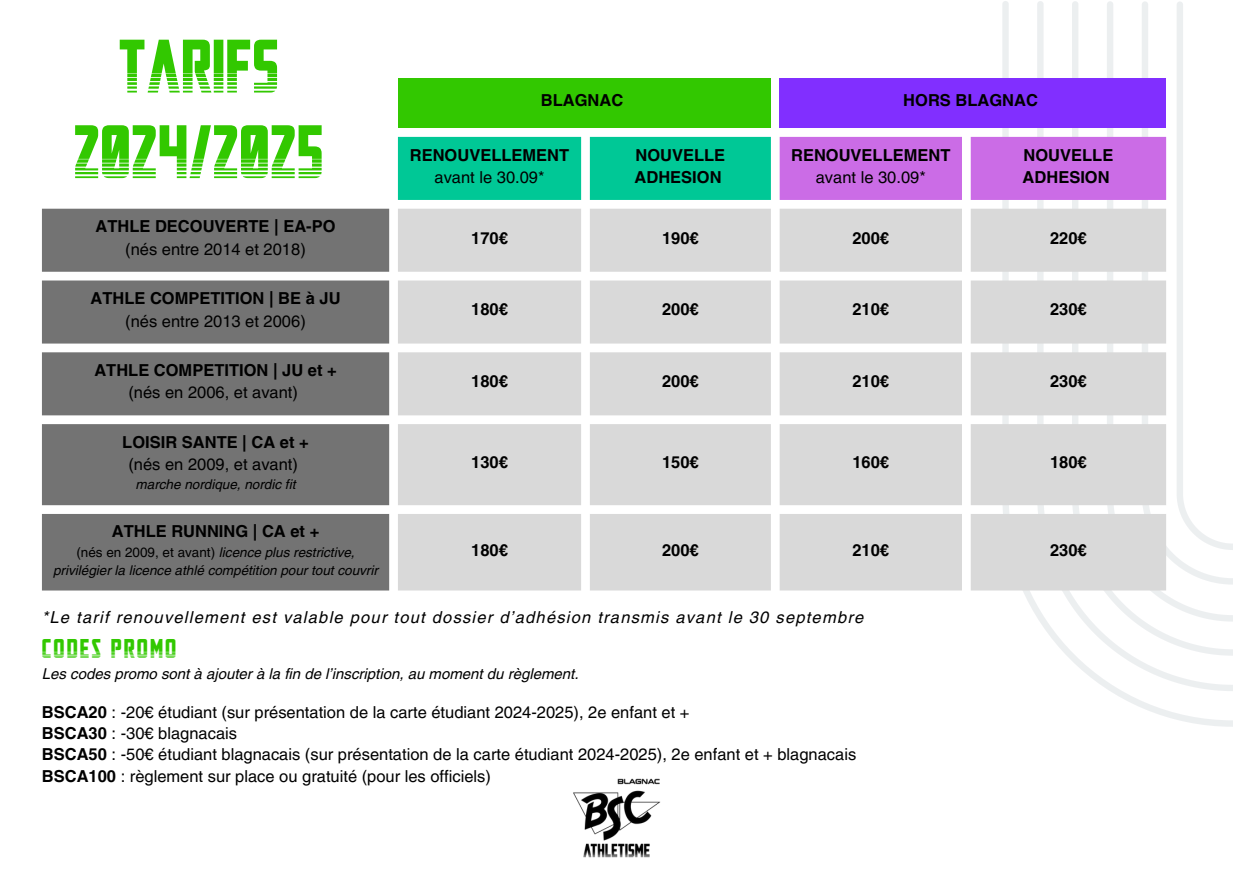
<style>
.page{position:relative;width:1233px;height:894px;background:#fff}
.page>*{position:absolute;margin:0;border:0;box-sizing:border-box;transform-origin:0 0}
.t1{font:75px/85.5px "Mandalore Halftone";color:#32c800;text-align:center}
.t2{font:27px "Mandalore Halftone";letter-spacing:.075em;color:#32c800}
.t3{font:16.5px "Helvetica LT Pro";color:#000}
.t4{font:700 16.5px/22.5px "Helvetica LT Pro";color:#000}
.t5{font:italic 16.5px "Helvetica LT Pro";letter-spacing:.075em;color:#000}
.t6{font:italic 15px "Helvetica LT Pro";color:#000}
.t7{font:italic 13.5px/18px "Helvetica LT Pro";color:#000;text-align:center}
.s1{font-style:normal}
.s2{font-weight:700}
</style>
<div class="page">
<svg style="left:1003px;top:1px;width:230px;height:725px"></svg>
<div style="left:398px;top:78px;width:373px;height:50px;background:#32c800"></div>
<div style="left:780px;top:78px;width:386px;height:50px;background:#812fff"></div>
<div style="left:398px;top:137px;width:373px;height:63px;background:#00c896"></div>
<div style="left:780px;top:137px;width:386px;height:63px;background:#cb6ce6"></div>
<svg style="left:42px;top:209px;width:347px;height:381px;background:#7f7f7f"></svg>
<svg style="left:398px;top:209px;width:768px;height:381px;background:#ddd"></svg>
<img style="left:573px;top:778px;width:87px;height:80px">
<p class="t1" style="left:73px;top:21px;width:252px">TARIFS<br>2024/2025</p>
<p class="t4" style="left:96px;top:217px;width:242px">ATHLE DECOUVERTE | EA-PO</p>
<p class="t3" style="left:125px;top:243px;width:182px">(nés entre 2014 et 2018)</p>
<p class="t4" style="left:90px;top:288px;width:252px">ATHLE COMPETITION | BE à JU</p>
<p class="t3" style="left:125px;top:315px;width:182px">(nés entre 2013 et 2006)</p>
<p class="t4" style="left:94px;top:360px;width:244px">ATHLE COMPETITION | JU et +</p>
<p class="t3" style="left:128px;top:386px;width:171px">(nés en 2006, et avant)</p>
<p class="t4" style="left:122px;top:432px;width:188px">LOISIR SANTE | CA et +</p>
<p class="t3" style="left:128px;top:458px;width:171px">(nés en 2009, et avant)</p>
<p class="t7" style="left:136px;top:476px;width:161px">marche nordique, nordic fit</p>
<p class="t4" style="left:541px;top:91px;width:84px">BLAGNAC</p>
<h1 class="t4" style="left:903px;top:91px;width:136px">HORS BLAGNAC</h1>
<p class="t4" style="left:410px;top:145px;width:161px">RENOUVELLEMENT</p>
<p class="t3" style="left:435px;top:171px;width:111px">avant le 30.09*</p>
<p class="t4" style="left:635px;top:145px;width:92px">NOUVELLE<br>ADHESION</p>
<p class="t4" style="left:791px;top:145px;width:161px">RENOUVELLEMENT</p>
<p class="t3" style="left:816px;top:171px;width:111px">avant le 30.09*</p>
<p class="t4" style="left:1023px;top:145px;width:92px">NOUVELLE<br>ADHESION</p>
<p class="t4" style="left:471px;top:228px;width:38px">170€</p>
<p class="t4" style="left:662px;top:228px;width:38px">190€</p>
<p class="t4" style="left:852px;top:228px;width:38px">200€</p>
<p class="t4" style="left:1050px;top:228px;width:38px">220€</p>
<p class="t4" style="left:471px;top:300px;width:38px">180€</p>
<p class="t4" style="left:662px;top:300px;width:38px">200€</p>
<p class="t4" style="left:852px;top:300px;width:38px">210€</p>
<p class="t4" style="left:1050px;top:300px;width:38px">230€</p>
<p class="t4" style="left:471px;top:371px;width:38px">180€</p>
<p class="t4" style="left:662px;top:371px;width:38px">200€</p>
<p class="t4" style="left:852px;top:371px;width:38px">210€</p>
<p class="t4" style="left:1050px;top:371px;width:38px">230€</p>
<p class="t4" style="left:471px;top:452px;width:38px">130€</p>
<p class="t4" style="left:662px;top:452px;width:38px">150€</p>
<p class="t4" style="left:852px;top:452px;width:38px">160€</p>
<p class="t4" style="left:1050px;top:452px;width:38px">180€</p>
<p class="t4" style="left:112px;top:522px;width:209px">ATHLE RUNNING | CA et +</p>
<p class="t7" style="left:53px;top:544px;width:326px"><span class="s1">(nés en 2009, et avant)</span> licence plus restrictive, privilégier la licence athlé compétition pour tout couvrir</p>
<p class="t4" style="left:471px;top:540px;width:38px">180€</p>
<p class="t4" style="left:662px;top:540px;width:38px">200€</p>
<p class="t4" style="left:852px;top:540px;width:38px">210€</p>
<p class="t4" style="left:1050px;top:540px;width:38px">230€</p>
<p class="t5" style="left:42px;top:611px;width:823px">*Le tarif renouvellement est valable pour tout dossier d’adhésion transmis avant le 30 septembre</p>
<p class="t2" style="left:42px;top:634px;width:136px">CODES PROMO</p>
<p class="t6" style="left:42px;top:668px;width:538px">Les codes promo sont à ajouter à la fin de l’inscription, au moment du règlement.</p>
<p class="t3" style="left:42px;top:705px;width:649px"><span class="s2">BSCA20</span> : -20€ étudiant (sur présentation de la carte étudiant 2024-2025), 2e enfant et +</p>
<p class="t3" style="left:42px;top:727px;width:197px"><span class="s2">BSCA30</span> : -30€ blagnacais</p>
<p class="t3" style="left:42px;top:748px;width:816px"><span class="s2">BSCA50</span> : -50€ étudiant blagnacais (sur présentation de la carte étudiant 2024-2025), 2e enfant et + blagnacais</p>
<p class="t3" style="left:42px;top:769px;width:451px"><span class="s2">BSCA100</span> : règlement sur place ou gratuité (pour les officiels)</p>
</div>
